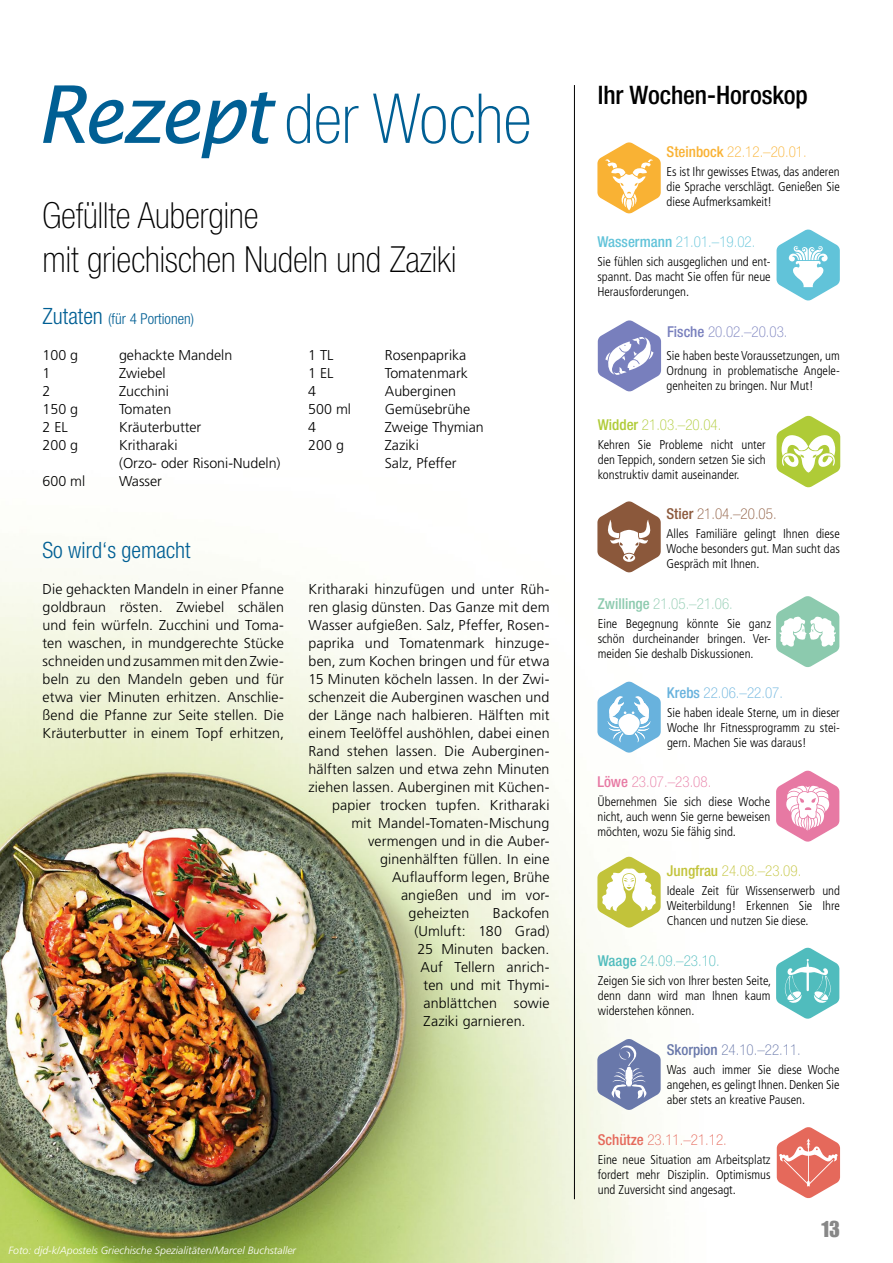
<style>
.page{position:relative;width:893px;height:1263px;background:#fff}
.page>*{position:absolute;margin:0;border:0;box-sizing:border-box;transform-origin:0 0}
.t1{font:100 condensed 69px "Helvetica Neue LT Std";color:#005f94}
.t2{font:100 condensed 36px/43.2px "Helvetica Neue LT Std";color:#000}
.t3{font:500 condensed 25.5px "Helvetica Neue LT Std";letter-spacing:-.005em;color:#000}
.t4{font:300 condensed 22.5px "Helvetica Neue LT Std";color:#005f94}
.t5{font:22.5px "Impact LT Std";color:#878787}
.t6{font:100 condensed 15px "Helvetica Neue LT Std";color:#61c3d9}
.t7{font:100 condensed 15px "Helvetica Neue LT Std";color:#f9b234}
.t8{font:100 condensed 15px "Helvetica Neue LT Std";color:#8ccaae}
.t9{font:300 condensed 15px "Helvetica Neue LT Std";color:#005f94}
.t10{font:100 condensed 15px "Helvetica Neue LT Std";color:#6978aa}
.t11{font:100 condensed 15px "Helvetica Neue LT Std";color:#c2c33a}
.t12{font:100 condensed 15px "Helvetica Neue LT Std";color:#e5695b}
.t13{font:100 condensed 15px "Helvetica Neue LT Std";color:#afcb37}
.t14{font:100 condensed 15px "Helvetica Neue LT Std";color:#787fbd}
.t15{font:100 condensed 15px "Helvetica Neue LT Std";color:#8b583b}
.t16{font:100 condensed 15px "Helvetica Neue LT Std";color:#50bcbd}
.t17{font:100 condensed 15px "Helvetica Neue LT Std";color:#68b2dd}
.t18{font:100 condensed 15px "Helvetica Neue LT Std";color:#e779a3}
.t19{font:300 14.25px/18px "Frutiger LT Std";letter-spacing:.01em;color:#000}
.t20{font:300 condensed 12.75px/15px "Frutiger LT Std";color:#000;text-align:justify}
.t21{font:italic 300 10.5px "Frutiger LT Std";color:#fff}
.s1{font-family:"Lucida Sans";font-weight:400;font-style:italic;font-stretch:normal;font-size:79.5px}
.s2{font-size:22.5px}
.s3{font-weight:500}
</style>
<div class="page">
<img style="left:0;top:408px;width:643px;height:855px">
<hr style="left:574px;top:85px;width:1px;height:1114px;background:#000">
<svg style="left:597px;top:142px;width:64px;height:72px"></svg>
<svg style="left:776px;top:229px;width:64px;height:72px"></svg>
<svg style="left:598px;top:320px;width:63px;height:72px"></svg>
<svg style="left:776px;top:415px;width:64px;height:73px"></svg>
<svg style="left:597px;top:501px;width:64px;height:72px"></svg>
<svg style="left:776px;top:596px;width:63px;height:71px"></svg>
<svg style="left:597px;top:681px;width:64px;height:72px"></svg>
<svg style="left:776px;top:770px;width:63px;height:72px"></svg>
<svg style="left:597px;top:856px;width:64px;height:72px"></svg>
<svg style="left:776px;top:947px;width:63px;height:72px"></svg>
<svg style="left:597px;top:1039px;width:64px;height:71px"></svg>
<svg style="left:777px;top:1127px;width:63px;height:71px"></svg>
<h1 class="t1" style="left:36px;top:80px;width:497px"><span class="s1">Rezept</span> der Woche</h1>
<h2 class="t2" style="left:43px;top:194px;width:415px">Gefüllte Aubergine<br>mit griechischen Nudeln und Zaziki</h2>
<p class="t9" style="left:43px;top:310px;width:153px"><span class="s2">Zutaten</span> (für 4 Portionen)</p>
<p class="t19" style="left:43px;top:346px;width:37px">100 g</p>
<p class="t19" style="left:119px;top:346px;width:115px">gehackte Mandeln</p>
<p class="t19" style="left:43px;top:364px;width:9px">1</p>
<p class="t19" style="left:119px;top:364px;width:48px">Zwiebel</p>
<p class="t19" style="left:43px;top:382px;width:9px">2</p>
<p class="t19" style="left:119px;top:382px;width:51px">Zucchini</p>
<p class="t19" style="left:43px;top:400px;width:37px">150 g</p>
<p class="t19" style="left:119px;top:400px;width:54px">Tomaten</p>
<p class="t19" style="left:43px;top:418px;width:27px">2 EL</p>
<p class="t19" style="left:119px;top:418px;width:84px">Kräuterbutter</p>
<p class="t19" style="left:43px;top:436px;width:37px">200 g</p>
<p class="t19" style="left:119px;top:436px;width:163px">Kritharaki<br>(Orzo- oder Risoni-Nudeln)</p>
<p class="t19" style="left:43px;top:472px;width:44px">600 ml</p>
<p class="t19" style="left:119px;top:472px;width:45px">Wasser</p>
<p class="t19" style="left:308px;top:346px;width:27px">1 TL</p>
<p class="t19" style="left:385px;top:346px;width:83px">Rosenpaprika</p>
<p class="t19" style="left:308px;top:364px;width:27px">1 EL</p>
<p class="t19" style="left:385px;top:364px;width:85px">Tomatenmark</p>
<p class="t19" style="left:308px;top:382px;width:9px">4</p>
<p class="t19" style="left:385px;top:382px;width:73px">Auberginen</p>
<p class="t19" style="left:308px;top:400px;width:44px">500 ml</p>
<p class="t19" style="left:385px;top:400px;width:87px">Gemüsebrühe</p>
<p class="t19" style="left:308px;top:418px;width:9px">4</p>
<p class="t19" style="left:385px;top:418px;width:100px">Zweige Thymian</p>
<p class="t19" style="left:308px;top:436px;width:37px">200 g</p>
<p class="t19" style="left:385px;top:436px;width:73px">Zaziki<br>Salz, Pfeffer</p>
<h3 class="t4" style="left:43px;top:537px;width:150px">So wird‘s gemacht</h3>
<p class="t19" style="left:43px;top:580px;width:243px;text-align:justify">Die gehackten Mandeln in einer Pfanne goldbraun rösten. Zwiebel schälen und fein würfeln. Zucchini und Toma&shy;ten waschen, in mundgerechte Stücke schneiden und zusammen mit den Zwie&shy;beln zu den Mandeln geben und für etwa vier Minuten erhitzen. Anschlie&shy;ßend die Pfanne zur Seite stellen. Die Kräuterbutter in einem Topf erhitzen,</p>
<p class="t19" style="left:308px;top:580px;width:243px">Kritharaki hinzufügen und unter Rüh-</p>
<p class="t19" style="left:308px;top:598px;width:243px">ren glasig dünsten. Das Ganze mit dem</p>
<p class="t19" style="left:308px;top:616px;width:243px">Wasser aufgießen. Salz, Pfeffer, Rosen-</p>
<p class="t19" style="left:308px;top:634px;width:243px">paprika und Tomatenmark hinzuge-</p>
<p class="t19" style="left:308px;top:652px;width:243px">ben, zum Kochen bringen und für etwa</p>
<p class="t19" style="left:308px;top:670px;width:243px">15 Minuten köcheln lassen. In der Zwi-</p>
<p class="t19" style="left:308px;top:688px;width:243px">schenzeit die Auberginen waschen und</p>
<p class="t19" style="left:308px;top:706px;width:243px">der Länge nach halbieren. Hälften mit</p>
<p class="t19" style="left:308px;top:724px;width:243px">einem Teelöffel aushöhlen, dabei einen</p>
<p class="t19" style="left:308px;top:742px;width:243px">Rand stehen lassen. Die Auberginen-</p>
<p class="t19" style="left:308px;top:760px;width:243px">hälften salzen und etwa zehn Minuten</p>
<p class="t19" style="left:308px;top:778px;width:243px">ziehen lassen. Auberginen mit Küchen-</p>
<p class="t19" style="left:332px;top:796px;width:219px">papier trocken tupfen. Kritharaki</p>
<p class="t19" style="left:352px;top:814px;width:200px">mit Mandel-Tomaten-Mischung</p>
<p class="t19" style="left:368px;top:832px;width:183px">vermengen und in die Auber-</p>
<p class="t19" style="left:380px;top:850px;width:171px">ginenhälften füllen. In eine</p>
<p class="t19" style="left:392px;top:868px;width:159px">Auflaufform legen, Brühe</p>
<p class="t19" style="left:401px;top:886px;width:150px">angießen und im vor-</p>
<p class="t19" style="left:409px;top:904px;width:62px">geheizten</p>
<p class="t19" style="left:493px;top:904px;width:58px">Backofen</p>
<p class="t19" style="left:415px;top:922px;width:136px">(Umluft: 180 Grad)</p>
<p class="t19" style="left:418px;top:940px;width:134px">25 Minuten backen.</p>
<p class="t19" style="left:421px;top:958px;width:131px">Auf Tellern anrich-</p>
<p class="t19" style="left:424px;top:976px;width:127px">ten und mit Thymi-</p>
<p class="t19" style="left:424px;top:994px;width:128px">anblättchen sowie</p>
<p class="t19" style="left:424px;top:1012px;width:104px">Zaziki garnieren.</p>
<p class="t21" style="left:9px;top:1245px;width:289px">Foto: djd-k/Apostels Griechische Spezialitäten/Marcel Buchstaller</p>
<h3 class="t3" style="left:598px;top:79px;width:212px">Ihr Wochen-Horoskop</h3>
<p class="t7" style="left:666px;top:144px;width:142px"><span class="s3">Steinbock</span> 22.12.–20.01.</p>
<p class="t20" style="left:666px;top:164px;width:175px">Es ist Ihr gewisses Etwas, das anderen die Sprache verschlägt. Genießen Sie diese Aufmerksamkeit!</p>
<p class="t6" style="left:597px;top:233px;width:159px"><span class="s3">Wassermann</span> 21.01.–19.02.</p>
<p class="t20" style="left:597px;top:254px;width:175px">Sie fühlen sich ausgeglichen und ent&shy;spannt. Das macht Sie offen für neue Herausforderungen.</p>
<p class="t14" style="left:667px;top:324px;width:122px"><span class="s3">Fische</span> 20.02.–20.03.</p>
<p class="t20" style="left:666px;top:348px;width:175px">Sie haben beste Voraussetzungen, um Ordnung in problematische Angele&shy;genheiten zu bringen. Nur Mut!</p>
<p class="t13" style="left:598px;top:416px;width:125px"><span class="s3">Widder</span> 21.03.–20.04.</p>
<p class="t20" style="left:598px;top:437px;width:170px">Kehren Sie Probleme nicht unter den Teppich, sondern setzen Sie sich konstruktiv damit auseinander.</p>
<p class="t15" style="left:666px;top:506px;width:112px"><span class="s3">Stier</span> 21.04.–20.05.</p>
<p class="t20" style="left:666px;top:527px;width:175px">Alles Familiäre gelingt Ihnen diese Woche besonders gut. Man sucht das Gespräch mit Ihnen.</p>
<p class="t8" style="left:598px;top:595px;width:137px"><span class="s3">Zwillinge</span> 21.05.–21.06.</p>
<p class="t20" style="left:598px;top:616px;width:175px">Eine Begegnung könnte Sie ganz schön durcheinander bringen. Ver&shy;meiden Sie deshalb Diskussionen.</p>
<p class="t17" style="left:667px;top:684px;width:118px"><span class="s3">Krebs</span> 22.06.–22.07.</p>
<p class="t20" style="left:667px;top:705px;width:174px">Sie haben ideale Sterne, um in dieser Woche Ihr Fitnessprogramm zu stei&shy;gern. Machen Sie was daraus!</p>
<p class="t18" style="left:597px;top:773px;width:115px"><span class="s3">Löwe</span> 23.07.–23.08.</p>
<p class="t20" style="left:597px;top:794px;width:174px">Übernehmen Sie sich diese Woche nicht, auch wenn Sie gerne beweisen möchten, wozu Sie fähig sind.</p>
<p class="t11" style="left:667px;top:863px;width:136px"><span class="s3">Jungfrau</span> 24.08.–23.09.</p>
<p class="t20" style="left:667px;top:883px;width:175px">Ideale Zeit für Wissenserwerb und Weiterbildung! Erkennen Sie Ihre Chancen und nutzen Sie diese.</p>
<p class="t16" style="left:598px;top:952px;width:123px"><span class="s3">Waage</span> 24.09.–23.10.</p>
<p class="t20" style="left:598px;top:973px;width:175px">Zeigen Sie sich von Ihrer besten Seite, denn dann wird man Ihnen kaum widerstehen können.</p>
<p class="t10" style="left:667px;top:1042px;width:136px"><span class="s3">Skorpion</span> 24.10.–22.11.</p>
<p class="t20" style="left:667px;top:1062px;width:174px">Was auch immer Sie diese Woche angehen, es gelingt Ihnen. Denken Sie aber stets an kreative Pausen.</p>
<p class="t12" style="left:598px;top:1131px;width:131px"><span class="s3">Schütze</span> 23.11.–21.12.</p>
<p class="t20" style="left:598px;top:1152px;width:174px">Eine neue Situation am Arbeitsplatz fordert mehr Disziplin. Optimismus und Zuversicht sind angesagt.</p>
<h3 class="t5" style="left:821px;top:1216px;width:21px">13</h3>
</div>
